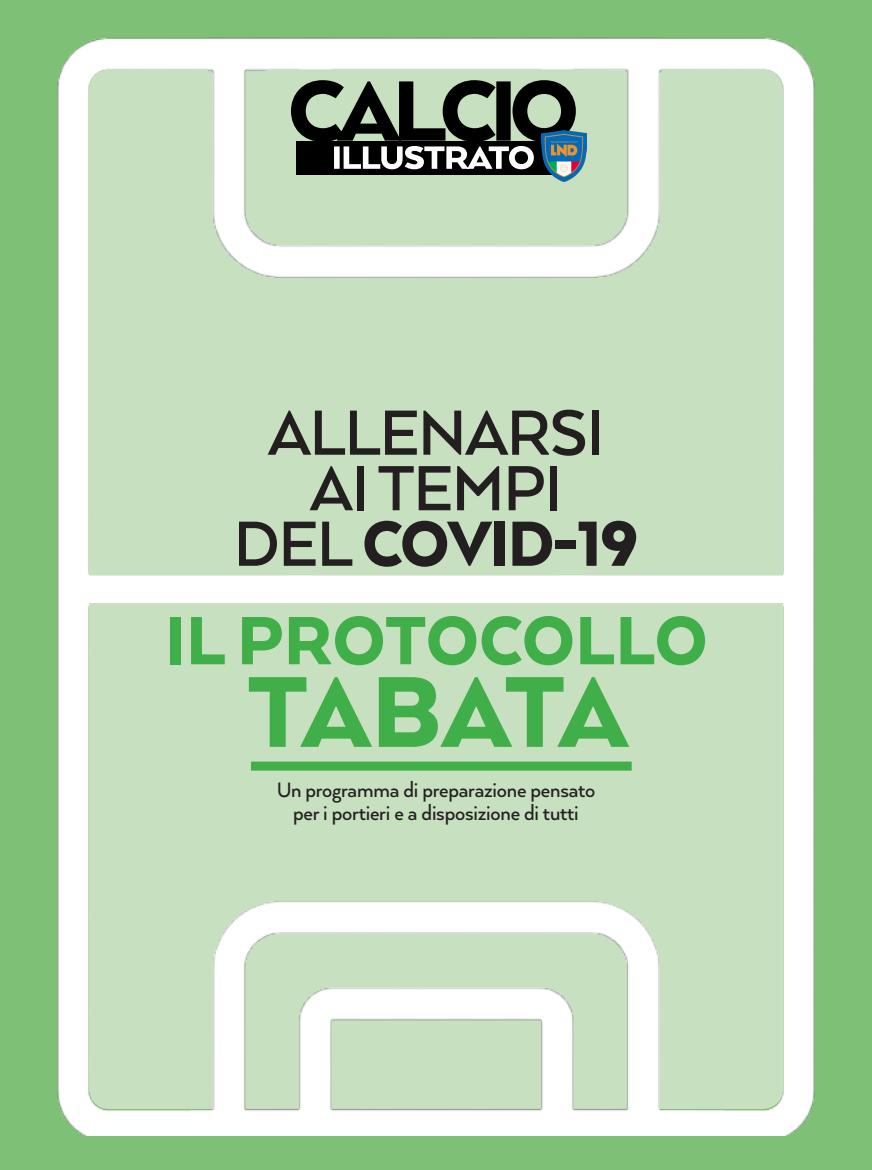
<style>
.page{position:relative;width:872px;height:1170px;background:#fff}
.page>*{position:absolute;margin:0;border:0;box-sizing:border-box;transform-origin:0 0}
.TITOLO_Apex{font:900 116.1px "Arquitecta";letter-spacing:-.055em;color:#40ae49;scale:.95 1}
.TITOLO_Apex-2{font:900 78.75px "Arquitecta";letter-spacing:.005em;color:#40ae49;scale:.95 1}
.TITOLO_Apex-3{font:700 73.5px/55.5px "Arquitecta";letter-spacing:-.02em;color:#231f20;text-align:center;scale:.95 1}
.TITOLO_Apex-4{font:900 73.5px "Arquitecta";letter-spacing:-.02em;color:#231f20;scale:.95 1}
._000_Articolo_Sommar{font:500 24px "Arquitecta";letter-spacing:-.01em;color:#231f20;scale:.95 1}
.s1{font-weight:700}
</style>
<div class="page">
<div style="left:0;top:0;width:872px;height:1169px;background:#7fc077"></div>
<img style="left:57px;top:37px;width:757px;height:1098px">
<div style="left:89px;top:69px;width:694px;height:506px;background:#c7e0bf"></div>
<img style="left:208px;top:37px;width:453px;height:240px">
<div style="left:89px;top:603px;width:694px;height:505px;background:#c7e0bf"></div>
<div style="left:251px;top:69px;width:372px;height:145px;background:#c7e0bf;border-radius:21px"></div>
<div style="left:296px;top:141px;width:275px;height:33px;background:#000"></div>
<svg style="left:291px;top:80px;width:285px;height:89px"></svg>
<img style="left:541px;top:130px;width:45px;height:52px">
<div style="left:251px;top:761px;width:380px;height:9px;background:#40ae49"></div>
<img style="left:190px;top:877px;width:533px;height:258px">
<p class="TITOLO_Apex-3" style="left:268px;top:402px;width:355px">ALLENARSI<br>AI TEMPI</p>
<p class="TITOLO_Apex-4" style="left:233px;top:498px;width:428px"><span class="s1">DEL</span>COVID-19</p>
<p class="TITOLO_Apex-2" style="left:165px;top:591px;width:572px">IL PROTOCOLLO</p>
<p class="TITOLO_Apex" style="left:247px;top:639px;width:401px">TABATA</p>
<p class="_000_Articolo_Sommar" style="left:277px;top:775px;width:337px">Un programma di preparazione pensato</p>
<p class="_000_Articolo_Sommar" style="left:293px;top:797px;width:302px">per i portieri e a disposizione di tutti</p>
</div>
